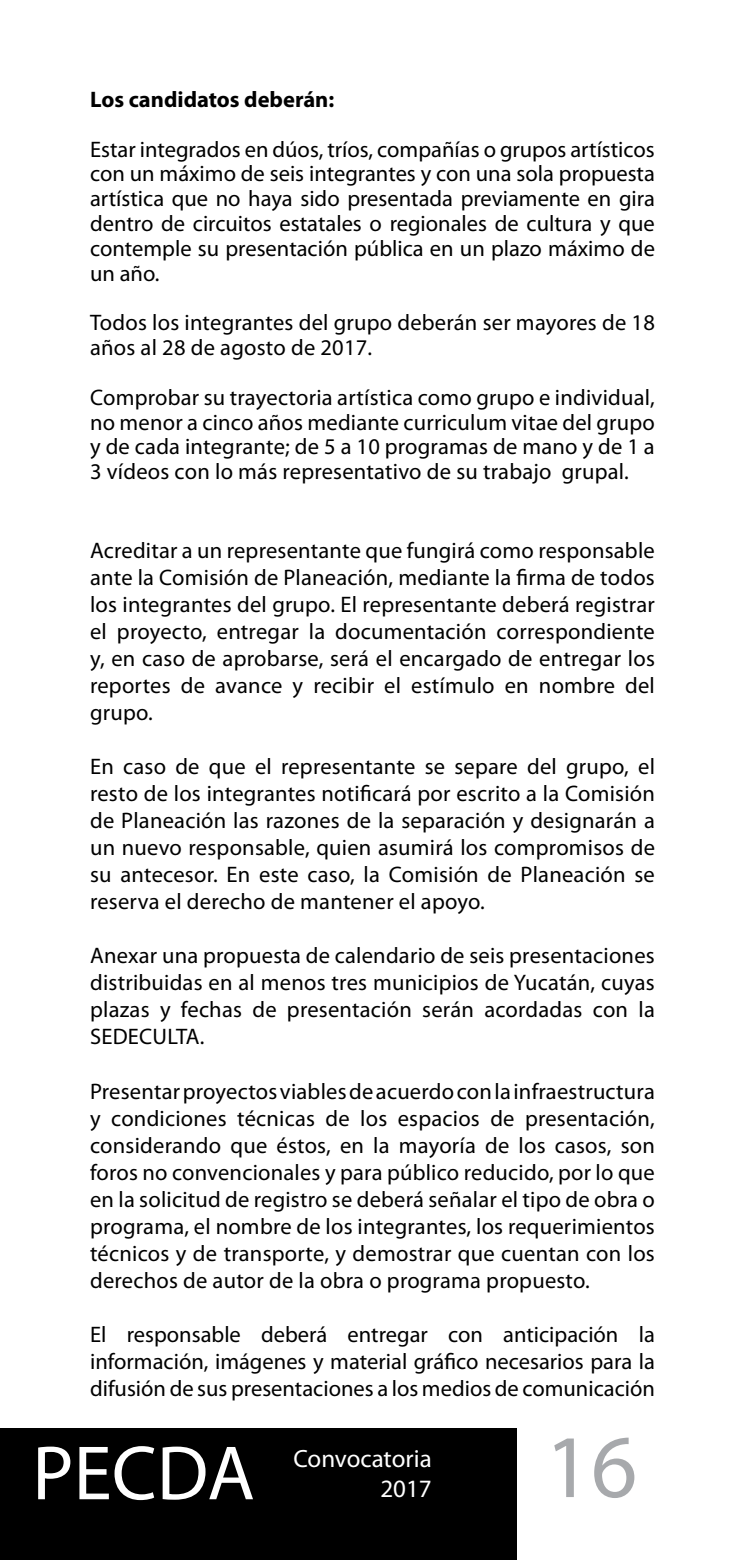
<style>
.page{position:relative;width:745px;height:1560px;background:#fff}
.page>*{position:absolute;margin:0;border:0;box-sizing:border-box;transform-origin:0 0}
.t1{font:90px "Myriad Pro";color:#a7a9ac}
.t2{font:77.5px "Myriad Pro";color:#fff}
.t3{font:25px "Myriad Pro";color:#fff}
.t4{font:22.5px/27px "Myriad Pro";letter-spacing:.01em;color:#000;text-align:justify}
.t5{font:700 22.5px "Myriad Pro";color:#000}
</style>
<div class="page">
<div style="left:0;top:1428px;width:516px;height:131px;background:#000"></div>
<p class="t5" style="left:90px;top:85px;width:245px">Los candidatos deberán:</p>
<p class="t4" style="left:90px;top:136px;width:566px;line-height:24.8px">Estar integrados en dúos, tríos, compañías o grupos artísticos con un máximo de seis integrantes y con una sola propuesta artística que no haya sido presentada previamente en gira dentro de circuitos estatales o regionales de cultura y que contemple su presentación pública en un plazo máximo de un año.</p>
<p class="t4" style="left:90px;top:310px;width:566px;line-height:24.8px">Todos los integrantes del grupo deberán ser mayores de 18 años al 28 de agosto de 2017.</p>
<p class="t4" style="left:90px;top:384px;width:566px;line-height:24.8px">Comprobar su trayectoria artística como grupo e individual, no menor a cinco años mediante curriculum vitae del grupo y de cada integrante; de 5 a 10 programas de mano y de 1 a 3 vídeos con lo más representativo de su trabajo grupal.</p>
<p class="t4" style="left:90px;top:536px;width:566px">Acreditar a un representante que fungirá como responsable ante la Comisión de Planeación, mediante la firma de todos los integrantes del grupo. El representante deberá registrar el proyecto, entregar la documentación correspondiente y, en caso de aprobarse, será el encargado de entregar los reportes de avance y recibir el estímulo en nombre del grupo.</p>
<p class="t4" style="left:90px;top:752px;width:566px">En caso de que el representante se separe del grupo, el resto de los integrantes notificará por escrito a la Comisión de Planeación las razones de la separación y designarán a un nuevo responsable, quien asumirá los compromisos de su antecesor. En este caso, la Comisión de Planeación se reserva el derecho de mantener el apoyo.</p>
<p class="t4" style="left:90px;top:941px;width:566px">Anexar una propuesta de calendario de seis presentaciones distribuidas en al menos tres municipios de Yucatán, cuyas plazas y fechas de presentación serán acordadas con la SEDECULTA.</p>
<p class="t4" style="left:90px;top:1076px;width:566px">Presentar proyectos viables de acuerdo con la infraestructura y condiciones técnicas de los espacios de presentación, considerando que éstos, en la mayoría de los casos, son foros no convencionales y para público reducido, por lo que en la solicitud de registro se deberá señalar el tipo de obra o programa, el nombre de los integrantes, los requerimientos técnicos y de transporte, y demostrar que cuentan con los derechos de autor de la obra o programa propuesto.</p>
<p class="t4" style="left:90px;top:1319px;width:566px">El responsable deberá entregar con anticipación la información, imágenes y material gráfico necesarios para la difusión de sus presentaciones a los medios de comunicación</p>
<h2 class="t2" style="left:32px;top:1425px;width:224px">PECDA</h2>
<p class="t3" style="left:293px;top:1443px;width:140px">Convocatoria</p>
<p class="t3" style="left:380px;top:1473px;width:53px">2017</p>
<h1 class="t1" style="left:544px;top:1410px;width:94px">16</h1>
</div>
